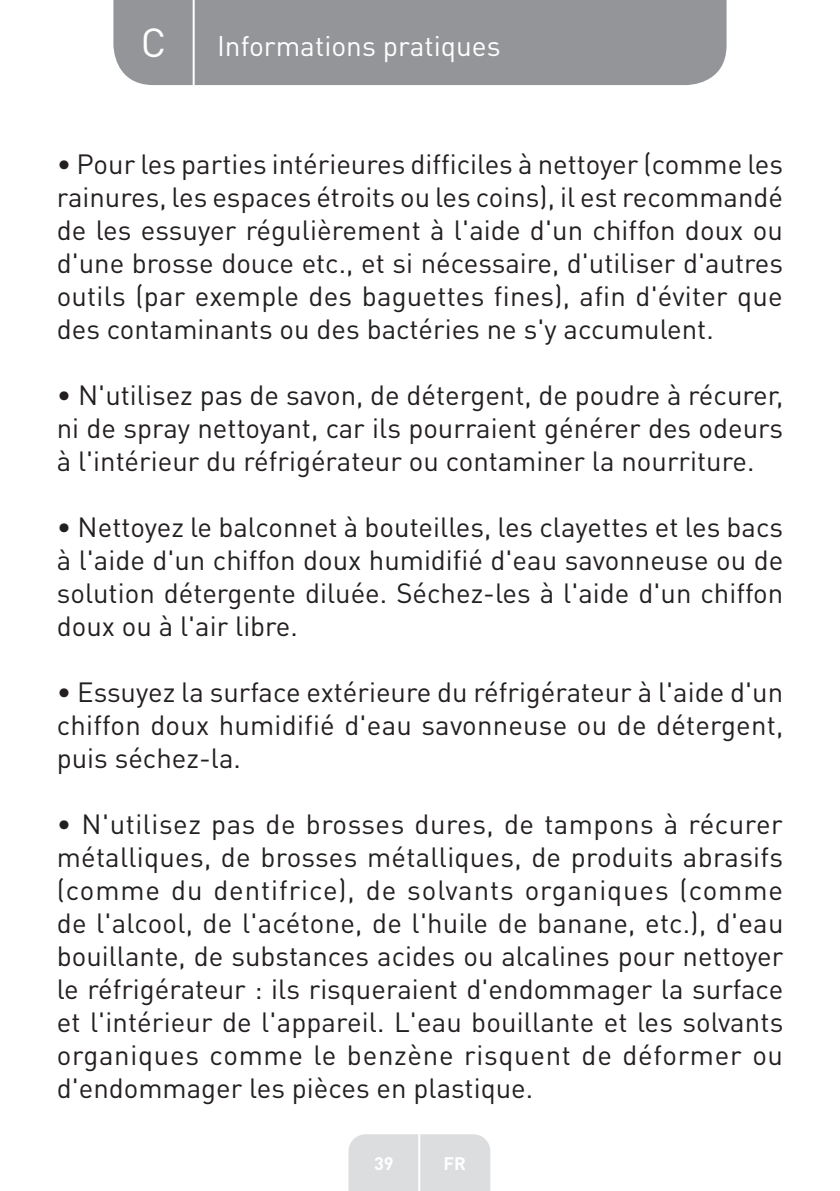
<style>
.page{position:relative;width:840px;height:1191px;background:#fff}
.page>*{position:absolute;margin:0;border:0;box-sizing:border-box;transform-origin:0 0}
.t1{font:40px "DIN Pro";color:#fff}
.t2{font:28px "DIN Pro";color:#fff}
.t3{font:27.6px/33px "DIN Pro";color:#231f20;text-align:justify}
.t4{font:700 18px "DIN Pro";color:#fff}
</style>
<div class="page">
<div style="left:113px;top:0;width:613px;height:85px;background:#939598"></div>
<div style="left:348px;top:1134px;width:142px;height:57px;background:#dcdddf"></div>
<hr style="left:418px;top:1111px;width:2px;height:80px;background:#fff">
<hr style="left:192px;top:0;width:2px;height:88px;background:#fff">
<h1 class="t1" style="left:141px;top:15px;width:27px">C</h1>
<p class="t2" style="left:217px;top:27px;width:285px">Informations pratiques</p>
<p class="t3" style="left:57px;top:146px;width:727px">• Pour les parties intérieures difficiles à nettoyer (comme les rainures, les espaces étroits ou les coins), il est recommandé de les essuyer régulièrement à l'aide d'un chiffon doux ou d'une brosse douce etc., et si nécessaire, d'utiliser d'autres outils (par exemple des baguettes fines), afin d'éviter que des contaminants ou des bactéries ne s'y accumulent.</p>
<p class="t3" style="left:57px;top:377px;width:727px">• N'utilisez pas de savon, de détergent, de poudre à récurer, ni de spray nettoyant, car ils pourraient générer des odeurs à l'intérieur du réfrigérateur ou contaminer la nourriture.</p>
<p class="t3" style="left:57px;top:509px;width:727px">• Nettoyez le balconnet à bouteilles, les clayettes et les bacs à l'aide d'un chiffon doux humidifié d'eau savonneuse ou de solution détergente diluée. Séchez-les à l'aide d'un chiffon doux ou à l'air libre.</p>
<p class="t3" style="left:57px;top:674px;width:727px">• Essuyez la surface extérieure du réfrigérateur à l'aide d'un chiffon doux humidifié d'eau savonneuse ou de détergent, puis séchez-la.</p>
<p class="t3" style="left:57px;top:806px;width:727px">• N'utilisez pas de brosses dures, de tampons à récurer métalliques, de brosses métalliques, de produits abrasifs (comme du dentifrice), de solvants organiques (comme de l'alcool, de l'acétone, de l'huile de banane, etc.), d'eau bouillante, de substances acides ou alcalines pour nettoyer le réfrigérateur : ils risqueraient d'endommager la surface et l'intérieur de l'appareil. L'eau bouillante et les solvants organiques comme le benzène risquent de déformer ou d'endommager les pièces en plastique.</p>
<p class="t4" style="left:374px;top:1150px;width:21px">39</p>
<p class="t4" style="left:443px;top:1150px;width:24px">FR</p>
</div>
